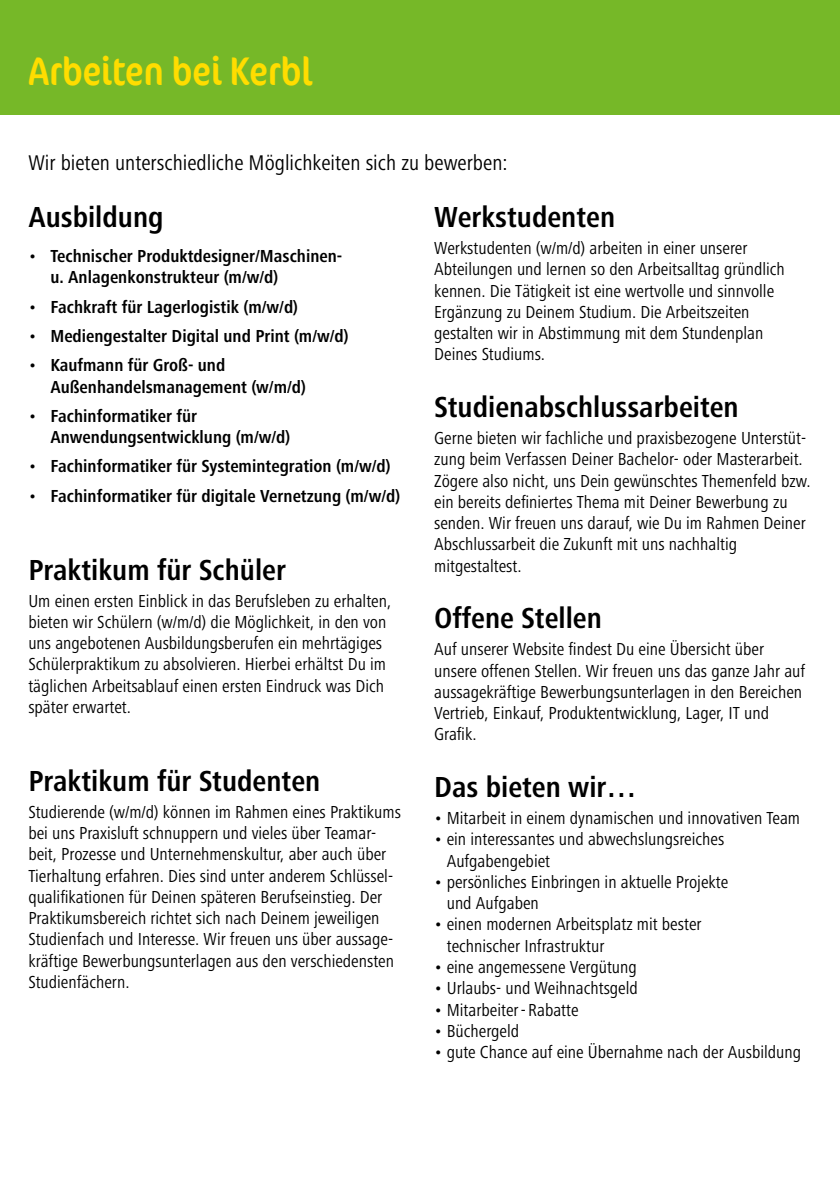
<style>
.page{position:relative;width:840px;height:1191px;background:#fff}
.page>*{position:absolute;margin:0;border:0;box-sizing:border-box;transform-origin:0 0}
.t1{font:condensed 40px "Cocon Offc Pro";color:#fd0}
.t2{font:700 condensed 30px "Frutiger Next LTW1 G";color:#000}
.t3{font:condensed 22px "Frutiger Next LTW1 G";color:#000}
.t4{font:condensed 18px/21.2px "Frutiger Next LTW1 G";color:#000}
.t5{font:700 condensed 18px/21.2px "Frutiger Next LTW1 G";color:#000}
.s1{font-weight:400}
</style>
<div class="page">
<div style="left:0;top:0;width:839px;height:114px;background:#76b828"></div>
<h1 class="t1" style="left:28px;top:44px;width:286px">Arbeiten bei Kerbl</h1>
<p class="t3" style="left:28px;top:150px;width:480px">Wir bieten unterschiedliche Möglichkeiten sich zu bewerben:</p>
<h2 class="t2" style="left:28px;top:200px;width:137px">Ausbildung</h2>
<p class="t5" style="left:50px;top:245px;width:293px;text-indent:-22px"><span class="s1">•</span> Technischer Produktdesigner/Maschinen&shy;u. Anlagenkonstrukteur (m/w/d)</p>
<p class="t5" style="left:28px;top:296px;width:271px"><span class="s1">•</span> Fachkraft für Lagerlogistik (m/w/d)</p>
<p class="t5" style="left:28px;top:325px;width:321px"><span class="s1">•</span> Mediengestalter Digital und Print (m/w/d)</p>
<p class="t5" style="left:50px;top:355px;width:257px;text-indent:-22px"><span class="s1">•</span> Kaufmann für Groß- und<br>Außenhandelsmanagement (w/m/d)</p>
<p class="t5" style="left:50px;top:405px;width:241px;text-indent:-22px"><span class="s1">•</span> Fachinformatiker für<br>Anwendungsentwicklung (m/w/d)</p>
<p class="t5" style="left:28px;top:456px;width:363px"><span class="s1">•</span> Fachinformatiker für Systemintegration (m/w/d)</p>
<p class="t5" style="left:28px;top:485px;width:373px"><span class="s1">•</span> Fachinformatiker für digitale Vernetzung (m/w/d)</p>
<h2 class="t2" style="left:28px;top:552px;width:259px">Praktikum für Schüler</h2>
<p class="t4" style="left:28px;top:590px;width:364px">Um einen ersten Einblick in das Berufsleben zu erhalten, bieten wir Schülern (w/m/d) die Möglichkeit, in den von uns angebotenen Ausbildungsberufen ein mehrtägiges Schülerpraktikum zu absolvieren. Hierbei erhältst Du im täglichen Arbeitsablauf einen ersten Eindruck was Dich später erwartet.</p>
<h2 class="t2" style="left:28px;top:763px;width:293px">Praktikum für Studenten</h2>
<p class="t4" style="left:28px;top:801px;width:374px">Studierende (w/m/d) können im Rahmen eines Praktikums bei uns Praxisluft schnuppern und vieles über Teamar&shy;beit, Prozesse und Unternehmenskultur, aber auch über Tierhaltung erfahren. Dies sind unter anderem Schlüssel&shy;qualifikationen für Deinen späteren Berufseinstieg. Der Praktikumsbereich richtet sich nach Deinem jeweiligen Studienfach und Interesse. Wir freuen uns über aussage&shy;kräftige Bewerbungsunterlagen aus den verschiedensten Studienfächern.</p>
<h2 class="t2" style="left:434px;top:200px;width:182px">Werkstudenten</h2>
<p class="t4" style="left:434px;top:237px;width:352px">Werkstudenten (w/m/d) arbeiten in einer unserer Abteilungen und lernen so den Arbeitsalltag gründlich kennen. Die Tätigkeit ist eine wertvolle und sinnvolle Ergänzung zu Deinem Studium. Die Arbeitszeiten gestalten wir in Abstimmung mit dem Stundenplan Deines Studiums.</p>
<h2 class="t2" style="left:434px;top:390px;width:306px">Studienabschlussarbeiten</h2>
<p class="t4" style="left:434px;top:427px;width:377px">Gerne bieten wir fachliche und praxisbezogene Unterstüt&shy;zung beim Verfassen Deiner Bachelor- oder Masterarbeit.<br>Zögere also nicht, uns Dein gewünschtes Themenfeld bzw. ein bereits definiertes Thema mit Deiner Bewerbung zu senden. Wir freuen uns darauf, wie Du im Rahmen Deiner Abschlussarbeit die Zukunft mit uns nachhaltig mitgestaltest.</p>
<h2 class="t2" style="left:434px;top:601px;width:169px">Offene Stellen</h2>
<p class="t4" style="left:434px;top:639px;width:372px">Auf unserer Website findest Du eine Übersicht über unsere offenen Stellen. Wir freuen uns das ganze Jahr auf aussagekräftige Bewerbungsunterlagen in den Bereichen Vertrieb, Einkauf, Produktentwicklung, Lager, IT und Grafik.</p>
<h2 class="t2" style="left:434px;top:770px;width:204px">Das bieten wir…</h2>
<p class="t4" style="left:434px;top:807px;width:367px">• Mitarbeit in einem dynamischen und innovativen Team</p>
<p class="t4" style="left:446px;top:828px;width:279px;text-indent:-13px">• ein interessantes und abwechslungsreiches<br>Aufgabengebiet</p>
<p class="t4" style="left:446px;top:871px;width:283px;text-indent:-13px">• persönliches Einbringen in aktuelle Projekte und Aufgaben</p>
<p class="t4" style="left:446px;top:914px;width:256px;text-indent:-13px">• einen modernen Arbeitsplatz mit bester technischer Infrastruktur</p>
<p class="t4" style="left:434px;top:956px;width:204px">• eine angemessene Vergütung</p>
<p class="t4" style="left:434px;top:977px;width:205px">• Urlaubs- und Weihnachtsgeld</p>
<p class="t4" style="left:434px;top:999px;width:146px">• Mitarbeiter- Rabatte</p>
<p class="t4" style="left:434px;top:1020px;width:86px">• Büchergeld</p>
<p class="t4" style="left:434px;top:1041px;width:368px">• gute Chance auf eine Übernahme nach der Ausbildung</p>
</div>
